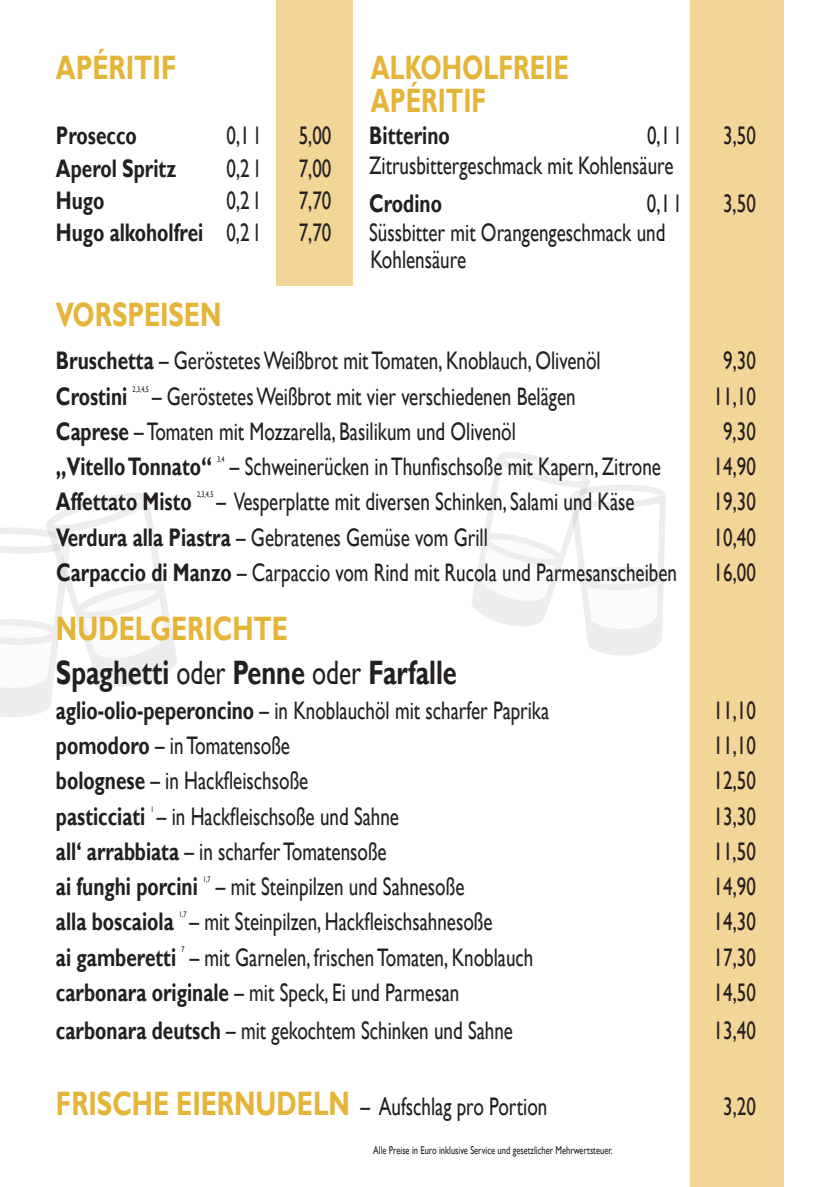
<style>
.page{position:relative;width:840px;height:1187px;background:#fff}
.page>*{position:absolute;margin:0;border:0;box-sizing:border-box;transform-origin:0 0}
.t1{font:700 33.8px/43.8px "Gill Sans";color:#231f20;scale:.75 1}
.t2{font:700 33.8px/32.4px "Gill Sans";color:#e5b53a;scale:.72 1}
.t3{font:700 33.8px "Gill Sans";color:#e5b53a;scale:.75 1}
.t4{font:25.4px/26.8px "Gill Sans";color:#231f20;scale:.75 1}
.t5{font:700 25.4px "Gill Sans";color:#231f20;scale:.75 1}
.t6{font:11.2px "Gill Sans";color:#231f20;scale:.75 1}
.t7{font:8.2px "Gill Sans";color:#231f20;scale:.75 1}
.s1{font-weight:400}
.s2{font-weight:700}
.s3{color:#e5b53a}
.s4{font-weight:700;font-size:33.8px;color:#e5b53a}
</style>
<div class="page">
<svg style="left:0;top:493px;width:177px;height:224px"></svg>
<svg style="left:472px;top:452px;width:193px;height:203px"></svg>
<div style="left:689px;top:0;width:94px;height:1187px;background:#f2d698"></div>
<div style="left:276px;top:0;width:76px;height:285px;background:#f2d698"></div>
<h1 class="t3" style="left:56px;top:48px;width:162px">APÉRITIF</h1>
<h1 class="t2" style="left:370px;top:53px;width:276px">ALKOHOLFREIE<br>APÉRITIF</h1>
<p class="t5" style="left:56px;top:120px;width:109px">Prosecco</p>
<p class="t4" style="left:226px;top:123px;width:45px">0,1 l</p>
<p class="t4" style="left:298px;top:123px;width:45px">5,00</p>
<p class="t5" style="left:369px;top:120px;width:109px">Bitterino</p>
<p class="t4" style="left:646px;top:123px;width:45px">0,1 l</p>
<p class="t4" style="left:722px;top:123px;width:45px">3,50</p>
<p class="t5" style="left:56px;top:153px;width:162px">Aperol Spritz</p>
<p class="t4" style="left:226px;top:155px;width:45px">0,2 l</p>
<p class="t4" style="left:298px;top:155px;width:45px">7,00</p>
<p class="t4" style="left:369px;top:152px;width:407px">Zitrusbittergeschmack mit Kohlensäure</p>
<p class="t5" style="left:56px;top:185px;width:66px">Hugo</p>
<p class="t4" style="left:226px;top:188px;width:45px">0,2 l</p>
<p class="t4" style="left:298px;top:188px;width:45px">7,70</p>
<p class="t5" style="left:369px;top:188px;width:98px">Crodino</p>
<p class="t4" style="left:646px;top:190px;width:45px">0,1 l</p>
<p class="t4" style="left:722px;top:190px;width:45px">3,50</p>
<p class="t5" style="left:56px;top:218px;width:272px">Hugo alkoholfrei <span class="s1">0,2 l</span></p>
<p class="t4" style="left:298px;top:220px;width:45px">7,70</p>
<p class="t4" style="left:369px;top:220px;width:396px">Süssbitter mit Orangengeschmack und<br>Kohlensäure</p>
<h1 class="t3" style="left:56px;top:294px;width:222px">VORSPEISEN</h1>
<p class="t4" style="left:56px;top:348px;width:727px"><span class="s2">Bruschetta</span> – Geröstetes Weißbrot mit Tomaten, Knoblauch, Olivenöl</p>
<p class="t4" style="left:722px;top:348px;width:45px">9,30</p>
<p class="t5" style="left:56px;top:381px;width:97px">Crostini</p>
<p class="t7" style="left:133px;top:384px;width:23px">2,3,4,5</p>
<p class="t4" style="left:152px;top:383px;width:566px">– Geröstetes Weißbrot mit vier verschiedenen Belägen</p>
<p class="t4" style="left:713px;top:383px;width:58px">11,10</p>
<p class="t4" style="left:56px;top:418px;width:614px"><span class="s2">Caprese</span> – Tomaten mit Mozzarella, Basilikum und Olivenöl</p>
<p class="t4" style="left:722px;top:418px;width:45px">9,30</p>
<p class="t5" style="left:56px;top:451px;width:209px">„Vitello Tonnato“</p>
<p class="t7" style="left:217px;top:454px;width:11px">3,4</p>
<p class="t4" style="left:230px;top:454px;width:576px">– Schweinerücken in Thunfischsoße mit Kapern, Zitrone</p>
<p class="t4" style="left:713px;top:454px;width:58px">14,90</p>
<p class="t5" style="left:56px;top:486px;width:182px">Affettato Misto</p>
<p class="t7" style="left:197px;top:490px;width:23px">2,3,4,5</p>
<p class="t4" style="left:216px;top:489px;width:559px">– Vesperplatte mit diversen Schinken, Salami und Käse</p>
<p class="t4" style="left:713px;top:489px;width:58px">19,30</p>
<p class="t4" style="left:56px;top:524px;width:577px"><span class="s2">Verdura alla Piastra</span> – Gebratenes Gemüse vom Grill</p>
<p class="t4" style="left:713px;top:524px;width:58px">10,40</p>
<p class="t4" style="left:56px;top:559px;width:829px"><span class="s2">Carpaccio di Manzo</span> – Carpaccio vom Rind mit Rucola und Parmesanscheiben</p>
<p class="t4" style="left:713px;top:559px;width:58px">16,00</p>
<h1 class="t1" style="left:56px;top:607px;width:536px"><span class="s3">NUDELGERICHTE<br></span>Spaghetti <span class="s1">oder</span> Penne <span class="s1">oder</span> Farfalle</h1>
<p class="t4" style="left:56px;top:697px;width:658px"><span class="s2">aglio-olio-peperoncino</span> – in Knoblauchöl mit scharfer Paprika</p>
<p class="t4" style="left:713px;top:697px;width:58px">11,10</p>
<p class="t4" style="left:56px;top:732px;width:313px"><span class="s2">pomodoro</span> – in Tomatensoße</p>
<p class="t4" style="left:713px;top:732px;width:58px">11,10</p>
<p class="t4" style="left:56px;top:768px;width:338px"><span class="s2">bolognese</span> – in Hackfleischsoße</p>
<p class="t4" style="left:713px;top:768px;width:58px">12,50</p>
<p class="t4" style="left:56px;top:803px;width:458px"><span class="s2">pasticciati</span> – in Hackfleischsoße und Sahne</p>
<p class="t7" style="left:151px;top:804px;width:6px">1</p>
<p class="t4" style="left:713px;top:803px;width:58px">13,30</p>
<p class="t4" style="left:56px;top:838px;width:442px"><span class="s2">all‘ arrabbiata</span> – in scharfer Tomatensoße</p>
<p class="t4" style="left:713px;top:838px;width:58px">11,50</p>
<p class="t5" style="left:56px;top:871px;width:190px">ai funghi porcini</p>
<p class="t7" style="left:203px;top:874px;width:11px">1,7</p>
<p class="t4" style="left:216px;top:873px;width:333px">– mit Steinpilzen und Sahnesoße</p>
<p class="t4" style="left:713px;top:873px;width:58px">14,90</p>
<p class="t5" style="left:56px;top:906px;width:158px">alla boscaiola</p>
<p class="t7" style="left:179px;top:909px;width:11px">1,7</p>
<p class="t4" style="left:189px;top:909px;width:405px">– mit Steinpilzen, Hackfleischsahnesoße</p>
<p class="t4" style="left:713px;top:909px;width:58px">14,30</p>
<p class="t5" style="left:56px;top:941px;width:162px">ai gamberetti</p>
<p class="t7" style="left:181px;top:945px;width:6px">7</p>
<p class="t4" style="left:190px;top:944px;width:459px">– mit Garnelen, frischen Tomaten, Knoblauch</p>
<p class="t4" style="left:713px;top:944px;width:58px">17,30</p>
<p class="t4" style="left:56px;top:979px;width:539px"><span class="s2">carbonara originale</span> – mit Speck, Ei und Parmesan</p>
<p class="t4" style="left:713px;top:979px;width:58px">14,50</p>
<p class="t4" style="left:56px;top:1017px;width:610px"><span class="s2">carbonara deutsch</span> – mit gekochtem Schinken und Sahne</p>
<p class="t4" style="left:713px;top:1017px;width:58px">13,40</p>
<p class="t4" style="left:56px;top:1093px;width:656px"><span class="s4">FRISCHE EIERNUDELN</span> – Aufschlag pro Portion</p>
<p class="t4" style="left:722px;top:1093px;width:45px">3,20</p>
<p class="t6" style="left:373px;top:1144px;width:321px">Alle Preise in Euro inklusive Service und gesetzlicher Mehrwertsteuer.</p>
</div>
